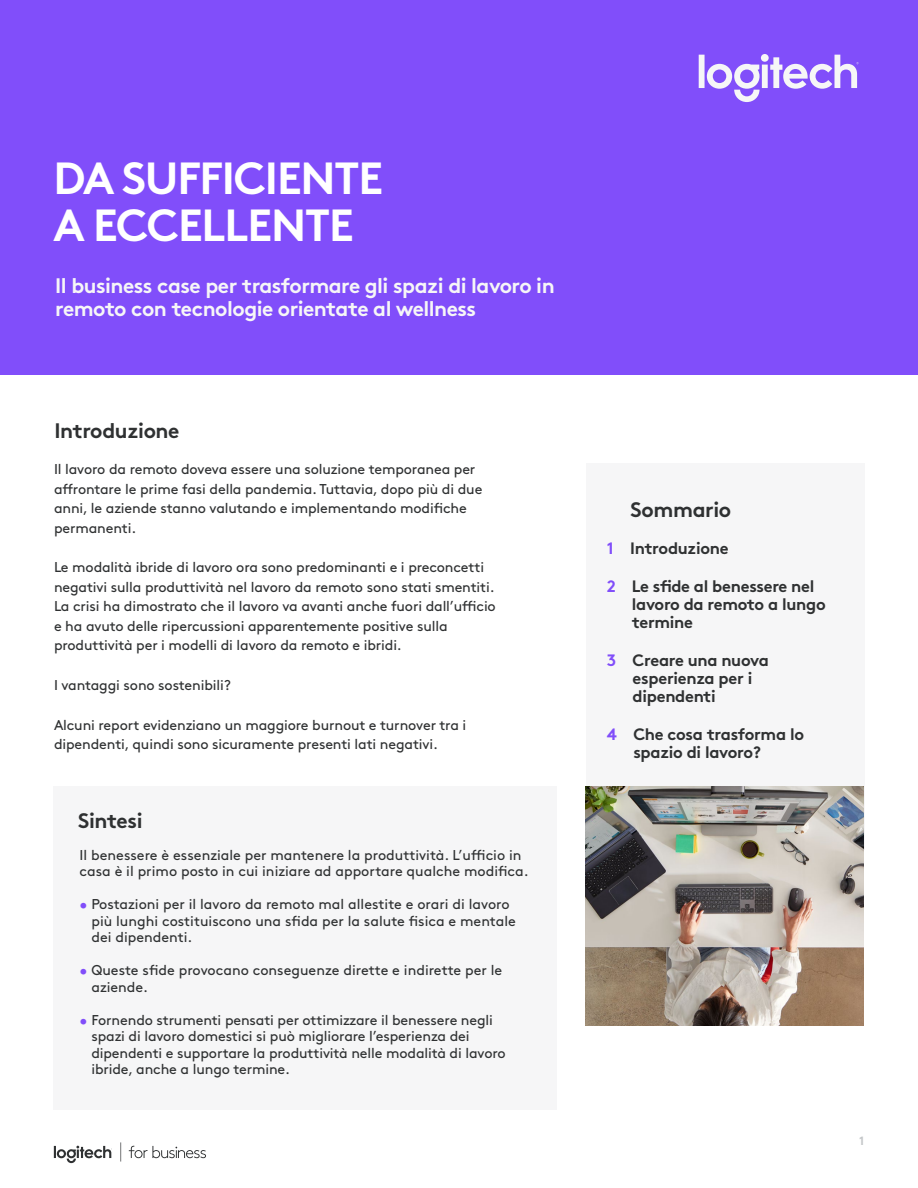
<style>
.page{position:relative;width:918px;height:1188px;background:#fff}
.page>*{position:absolute;margin:0;border:0;box-sizing:border-box;transform-origin:0 0}
.t1{font:700 45px/46.5px "Brown Pro";letter-spacing:-.025em;color:#fff}
.t2{font:700 21px/22.5px "Brown Pro";letter-spacing:-.025em;color:#f6f6f7}
.t3{font:700 21px "Brown Pro";letter-spacing:-.02em;color:#2f3132}
.t4{font:700 16.5px/18px "Brown Pro";letter-spacing:-.02em;color:#2f3132}
.t5{font:14.25px/19.5px "Brown Pro";letter-spacing:-.01em;color:#2f3132}
.t6{font:700 12px "Brown Pro";color:#c3c6c8}
.s1{color:#814efa}
</style>
<div class="page">
<div style="left:53px;top:786px;width:503px;height:323px;background:#f6f6f7"></div>
<div style="left:0;top:0;width:918px;height:375px;background:#814efa"></div>
<svg style="left:699px;top:54px;width:160px;height:48px"></svg>
<svg style="left:54px;top:1142px;width:152px;height:21px"></svg>
<div style="left:586px;top:464px;width:278px;height:386px;background:#f6f6f7"></div>
<img style="left:585px;top:786px;width:279px;height:240px">
<h1 class="t1" style="left:53px;top:151px;width:331px">DA SUFFICIENTE<br>A ECCELLENTE</h1>
<h2 class="t2" style="left:55px;top:272px;width:501px">Il business case per trasformare gli spazi di lavoro in remoto con tecnologie orientate al wellness</h2>
<h2 class="t3" style="left:54px;top:413px;width:127px">Introduzione</h2>
<p class="t5" style="left:54px;top:458px;width:430px">Il lavoro da remoto doveva essere una soluzione temporanea per affrontare le prime fasi della pandemia. Tuttavia, dopo più di due anni, le aziende stanno valutando e implementando modifiche permanenti.</p>
<p class="t5" style="left:54px;top:557px;width:443px">Le modalità ibride di lavoro ora sono predominanti e i preconcetti negativi sulla produttività nel lavoro da remoto sono stati smentiti.<br>La crisi ha dimostrato che il lavoro va avanti anche fuori dall’ufficio e ha avuto delle ripercussioni apparentemente positive sulla produttività per i modelli di lavoro da remoto e ibridi.</p>
<p class="t5" style="left:54px;top:674px;width:178px">I vantaggi sono sostenibili?</p>
<p class="t5" style="left:54px;top:714px;width:414px">Alcuni report evidenziano un maggiore burnout e turnover tra i dipendenti, quindi sono sicuramente presenti lati negativi.</p>
<h2 class="t3" style="left:78px;top:803px;width:66px">Sintesi</h2>
<p class="t5" style="left:80px;top:845px;width:451px;line-height:16.5px">Il benessere è essenziale per mantenere la produttività. L’ufficio in casa è il primo posto in cui iniziare ad apportare qualche modifica.</p>
<p class="t5" style="left:91px;top:895px;width:426px;line-height:16.5px;text-indent:-12px"><span class="s1">•</span> Postazioni per il lavoro da remoto mal allestite e orari di lavoro più lunghi costituiscono una sfida per la salute fisica e mentale dei dipendenti.</p>
<p class="t5" style="left:91px;top:961px;width:413px;line-height:16.5px;text-indent:-12px"><span class="s1">•</span> Queste sfide provocano conseguenze dirette e indirette per le aziende.</p>
<p class="t5" style="left:91px;top:1010px;width:416px;line-height:16.5px;text-indent:-12px"><span class="s1">•</span> Fornendo strumenti pensati per ottimizzare il benessere negli spazi di lavoro domestici si può migliorare l’esperienza dei dipendenti e supportare la produttività nelle modalità di lavoro ibride, anche a lungo termine.</p>
<h2 class="t3" style="left:631px;top:493px;width:102px">Sommario</h2>
<p class="t4" style="left:607px;top:537px;width:123px"><span class="s1">1</span> Introduzione</p>
<p class="t4" style="left:632px;top:575px;width:195px;text-indent:-25px"><span class="s1">2</span> Le sfide al benessere nel lavoro da remoto a lungo termine</p>
<p class="t4" style="left:633px;top:650px;width:138px;text-indent:-26px"><span class="s1">3</span> Creare una nuova esperienza per i dipendenti</p>
<p class="t4" style="left:633px;top:724px;width:172px;text-indent:-26px"><span class="s1">4</span> Che cosa trasforma lo spazio di lavoro?</p>
<p class="t6" style="left:859px;top:1131px;width:7px">1</p>
</div>
